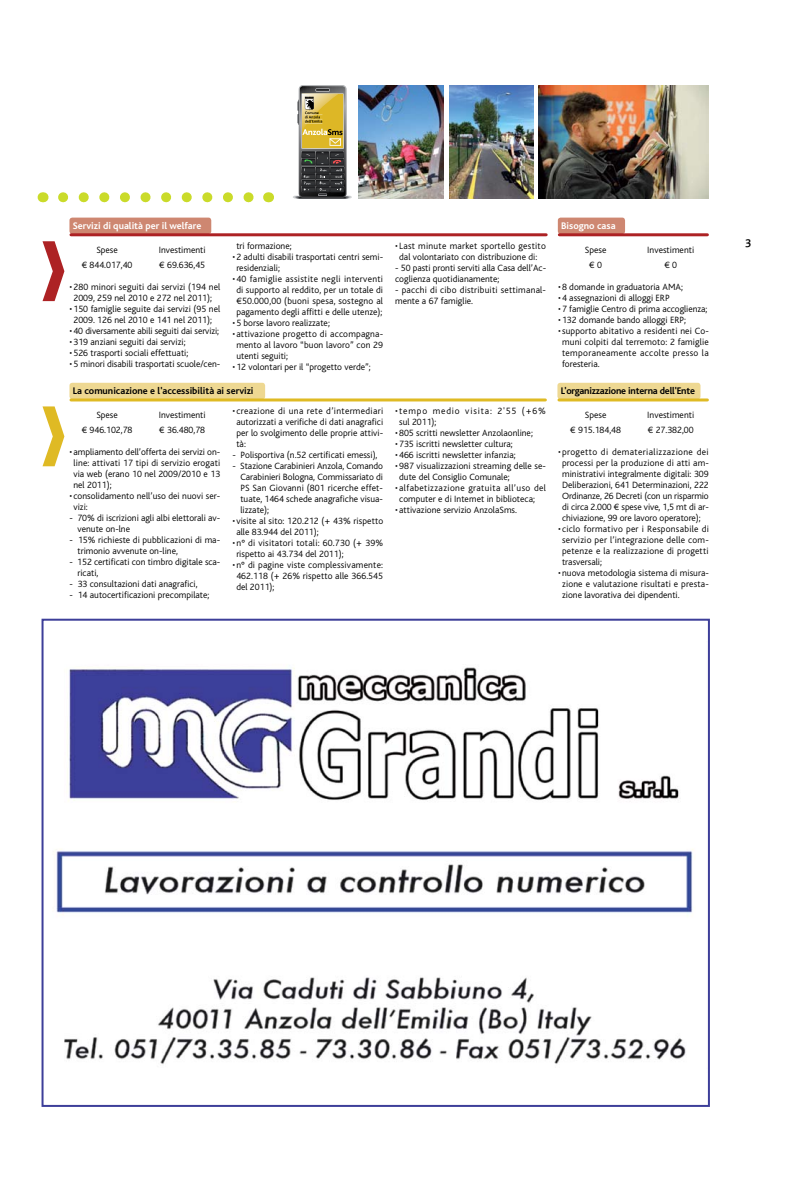
<style>
.page{position:relative;width:794px;height:1191px;background:#fff}
.page>*{position:absolute;margin:0;border:0;box-sizing:border-box;transform-origin:0 0}
.t1{font:500 12px "Bliss Caps";color:#000}
.t2{font:700 10px "Bliss";color:#000}
.t3{font:700 10px "Bliss";color:#fff}
.t4{font:700 10px "Bliss";letter-spacing:-.02em;color:#000}
.t5{font:300 9.5px/11px "Bliss";color:#000}
.t6{font:300 9.5px/11px "Bliss";letter-spacing:.02em;color:#000}
.t7{font:300 9.5px/11px "Bliss";letter-spacing:.035em;color:#000}
.t8{font:300 9.5px/11px "Bliss";letter-spacing:.09em;color:#000}
</style>
<div class="page">
<svg style="left:43px;top:241px;width:21px;height:60px"></svg>
<div style="left:69px;top:218px;width:142px;height:16px;background:#ce8771;border-radius:3px"></div>
<hr style="left:71px;top:233px;width:475px;height:3px;background:#ad2224">
<div style="left:558px;top:218px;width:67px;height:16px;background:#ce8771;border-radius:3px"></div>
<hr style="left:559px;top:233px;width:148px;height:3px;background:#ad2224">
<svg style="left:43px;top:406px;width:21px;height:60px"></svg>
<div style="left:69px;top:383px;width:196px;height:16px;background:#eed892;border-radius:3px"></div>
<hr style="left:71px;top:398px;width:474px;height:3px;background:#dfba24">
<div style="left:557px;top:383px;width:143px;height:16px;background:#eed892;border-radius:3px"></div>
<hr style="left:559px;top:398px;width:148px;height:3px;background:#dfba24">
<svg style="left:63px;top:192px;width:191px;height:10px"></svg>
<img style="left:359px;top:85px;width:85px;height:113px">
<img style="left:449px;top:85px;width:85px;height:113px">
<img style="left:538px;top:85px;width:171px;height:113px">
<hr style="left:299px;top:198px;width:46px;height:1px;background:#000">
<svg style="left:293px;top:85px;width:59px;height:113px"></svg>
<img style="left:56px;top:667px;width:638px;height:397px">
<div style="left:42px;top:618px;width:668px;height:489px;border:2px solid #3d3e99"></div>
<p class="t3" style="left:73px;top:220px;width:130px">Servizi di qualità per il welfare</p>
<p class="t3" style="left:561px;top:220px;width:56px">Bisogno casa</p>
<p class="t5" style="left:96px;top:244px;width:23px">Spese</p>
<p class="t5" style="left:159px;top:244px;width:48px">Investimenti</p>
<p class="t5" style="left:82px;top:259px;width:52px">€ 844.017,40</p>
<p class="t5" style="left:159px;top:259px;width:47px">€ 69.636,45</p>
<p class="t5" style="left:69px;top:281px;width:152px;text-align:center">•280 minori seguiti dai servizi (194 nel<br>2009, 259 nel 2010 e 272 nel 2011);</p>
<p class="t5" style="left:69px;top:303px;width:152px;text-align:center">•150 famiglie seguite dai servizi (95 nel<br>2009. 126 nel 2010 e 141 nel 2011);</p>
<p class="t5" style="left:69px;top:325px;width:151px">•40 diversamente abili seguiti dai servizi;</p>
<p class="t5" style="left:69px;top:336px;width:118px">•319 anziani seguiti dai servizi;</p>
<p class="t5" style="left:69px;top:347px;width:120px">•526 trasporti sociali effettuati;</p>
<p class="t5" style="left:69px;top:358px;width:152px">•5 minori disabili trasportati scuole/cen-</p>
<p class="t5" style="left:236px;top:240px;width:57px">tri formazione;</p>
<p class="t5" style="left:236px;top:251px;width:148px;text-indent:-4px">•2 adulti disabili trasportati centri semi&shy;residenziali;</p>
<p class="t5" style="left:232px;top:273px;width:152px;text-align:center">•40 famiglie assistite negli interventi di supporto al reddito, per un totale di €50.000,00 (buoni spesa, sostegno al pagamento degli affitti e delle utenze);</p>
<p class="t5" style="left:232px;top:317px;width:99px">•5 borse lavoro realizzate;</p>
<p class="t5" style="left:236px;top:328px;width:148px;text-align:justify;text-indent:-4px">•attivazione progetto di accompagna&shy;mento al lavoro “buon lavoro” con 29 utenti seguiti;</p>
<p class="t5" style="left:232px;top:361px;width:140px">•12 volontari per il “progetto verde”;</p>
<p class="t5" style="left:395px;top:240px;width:152px;text-align:center">•Last minute market sportello gestito dal volontariato con distribuzione di:</p>
<p class="t5" style="left:395px;top:262px;width:152px">- 50 pasti pronti serviti alla Casa dell’Ac&shy;coglienza quotidianamente;</p>
<p class="t6" style="left:395px;top:284px;width:152px">- pacchi di cibo distribuiti settimanal&shy;mente a 67 famiglie.</p>
<p class="t5" style="left:585px;top:244px;width:23px">Spese</p>
<p class="t5" style="left:647px;top:244px;width:48px">Investimenti</p>
<p class="t5" style="left:589px;top:259px;width:14px">€ 0</p>
<p class="t5" style="left:664px;top:259px;width:14px">€ 0</p>
<p class="t5" style="left:558px;top:281px;width:126px">•8 domande in graduatoria AMA;</p>
<p class="t5" style="left:558px;top:292px;width:113px">•4 assegnazioni di alloggi ERP</p>
<p class="t5" style="left:558px;top:303px;width:151px">•7 famiglie Centro di prima accoglienza;</p>
<p class="t5" style="left:558px;top:314px;width:129px">•132 domande bando alloggi ERP;</p>
<p class="t5" style="left:562px;top:325px;width:148px;text-align:justify;text-indent:-4px">•supporto abitativo a residenti nei Co&shy;muni colpiti dal terremoto: 2 famiglie temporaneamente accolte presso la foresteria.</p>
<p class="t2" style="left:73px;top:385px;width:182px">La comunicazione e l'accessibilità ai servizi</p>
<p class="t4" style="left:561px;top:385px;width:136px">L'organizzazione interna dell'Ente</p>
<p class="t5" style="left:96px;top:409px;width:23px">Spese</p>
<p class="t5" style="left:159px;top:409px;width:48px">Investimenti</p>
<p class="t5" style="left:82px;top:424px;width:52px">€ 946.102,78</p>
<p class="t5" style="left:159px;top:424px;width:47px">€ 36.480,78</p>
<p class="t5" style="left:73px;top:446px;width:148px;text-align:justify;text-indent:-4px">• ampliamento dell’offerta dei servizi on&shy;line: attivati 17 tipi di servizio erogati via web (erano 10 nel 2009/2010 e 13 nel 2011);</p>
<p class="t5" style="left:73px;top:490px;width:148px;text-indent:-4px">• consolidamento nell’uso dei nuovi ser&shy;vizi:</p>
<p class="t5" style="left:77px;top:512px;width:144px;text-indent:-8px">- 70% di iscrizioni agli albi elettorali av&shy;venute on-lne</p>
<p class="t5" style="left:77px;top:534px;width:144px;text-indent:-8px">- 15% richieste di pubblicazioni di ma&shy;trimonio avvenute on-line,</p>
<p class="t5" style="left:77px;top:556px;width:144px;text-indent:-8px">- 152 certificati con timbro digitale sca&shy;ricati,</p>
<p class="t5" style="left:69px;top:578px;width:130px">- 33 consultazioni dati anagrafici,</p>
<p class="t5" style="left:69px;top:589px;width:141px">- 14 autocertificazioni precompilate;</p>
<p class="t5" style="left:236px;top:405px;width:148px;text-align:justify;text-indent:-4px">•creazione di una rete d’intermediari autorizzati a verifiche di dati anagrafici per lo svolgimento delle proprie attivi&shy;tà:</p>
<p class="t5" style="left:232px;top:449px;width:147px">- Polisportiva (n.52 certificati emessi),</p>
<p class="t5" style="left:240px;top:460px;width:144px;text-align:justify;text-indent:-8px">- Stazione Carabinieri Anzola, Comando Carabinieri Bologna, Commissariato di PS San Giovanni (801 ricerche effet&shy;tuate, 1464 schede anagrafiche visua&shy;lizzate);</p>
<p class="t5" style="left:236px;top:515px;width:148px;text-indent:-4px">• visite al sito: 120.212 (+ 43% rispetto alle 83.944 del 2011);</p>
<p class="t6" style="left:236px;top:537px;width:148px;text-indent:-4px">•n° di visitatori totali: 60.730 (+ 39% rispetto ai 43.734 del 2011);</p>
<p class="t5" style="left:236px;top:559px;width:148px;text-align:justify;text-indent:-4px">•n° di pagine viste complessivamente:<br>462.118 (+ 26% rispetto alle 366.545 del 2011);</p>
<p class="t8" style="left:399px;top:405px;width:148px;text-indent:-4px">•tempo medio visita: 2'55 (+6% sul 2011);</p>
<p class="t5" style="left:395px;top:427px;width:139px">•805 scritti newsletter Anzolaonline;</p>
<p class="t5" style="left:395px;top:438px;width:119px">•735 iscritti newsletter cultura;</p>
<p class="t5" style="left:395px;top:449px;width:122px">•466 iscritti newsletter infanzia;</p>
<p class="t5" style="left:399px;top:460px;width:148px;text-indent:-4px">•987 visualizzazioni streaming delle se&shy;dute del Consiglio Comunale;</p>
<p class="t7" style="left:399px;top:482px;width:148px;text-indent:-4px">•alfabetizzazione gratuita all’uso del computer e di Internet in biblioteca;</p>
<p class="t5" style="left:395px;top:504px;width:123px">• attivazione servizio AnzolaSms.</p>
<p class="t5" style="left:585px;top:409px;width:23px">Spese</p>
<p class="t5" style="left:647px;top:409px;width:48px">Investimenti</p>
<p class="t5" style="left:570px;top:424px;width:52px">€ 915.184,48</p>
<p class="t5" style="left:648px;top:424px;width:47px">€ 27.382,00</p>
<p class="t5" style="left:558px;top:446px;width:152px;text-align:center">•progetto di dematerializzazione dei processi per la produzione di atti am&shy;ministrativi integralmente digitali: 309<br>Deliberazioni, 641 Determinazioni, 222<br>Ordinanze, 26 Decreti (con un risparmio di circa 2.000 € spese vive, 1,5 mt di ar&shy;chiviazione, 99 ore lavoro operatore);</p>
<p class="t5" style="left:562px;top:523px;width:148px;text-align:justify;text-indent:-4px">•ciclo formativo per i Responsabile di servizio per l’integrazione delle com&shy;petenze e la realizzazione di progetti trasversali;</p>
<p class="t5" style="left:562px;top:567px;width:148px;text-align:justify;text-indent:-4px">•nuova metodologia sistema di misura&shy;zione e valutazione risultati e presta&shy;zione lavorativa dei dipendenti.</p>
<p class="t1" style="left:745px;top:235px;width:8px">3</p>
</div>
